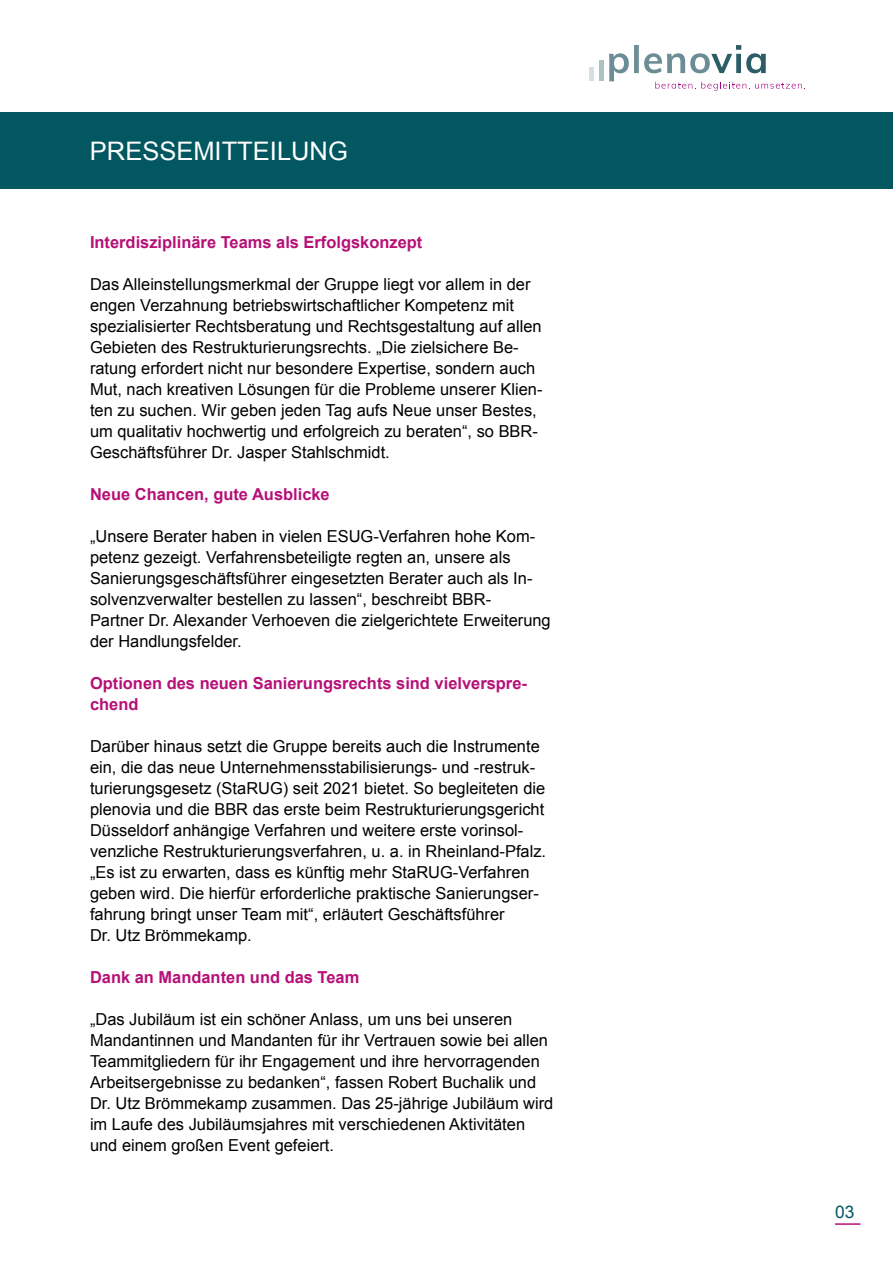
<style>
.page{position:relative;width:893px;height:1263px;background:#fff}
.page>*{position:absolute;margin:0;border:0;box-sizing:border-box;transform-origin:0 0}
.t1{font:25.5px "Arial";color:#fff}
.t2{font:17.4px "Arial";color:#025760}
.t3{font:16.5px/21px "Arial";color:#000}
.t4{font:700 16.5px/21px "Arial";color:#b61077}
</style>
<div class="page">
<div style="left:0;top:112px;width:893px;height:76px;background:#025760"></div>
<svg style="left:609px;top:45px;width:196px;height:46px"></svg>
<div style="left:589px;top:68px;width:5px;height:13px;background:#d6dfe2"></div>
<div style="left:599px;top:60px;width:5px;height:21px;background:#aec1c6"></div>
<hr style="left:835px;top:1223px;width:25px;height:2px;background:#b61077">
<h1 class="t1" style="left:90px;top:134px;width:259px">PRESSEMITTEILUNG</h1>
<p class="t4" style="left:90px;top:233px;width:334px">Interdisziplinäre Teams als Erfolgskonzept</p>
<p class="t3" style="left:90px;top:275px;width:454px">Das Alleinstellungsmerkmal der Gruppe liegt vor allem in der engen Verzahnung betriebswirtschaftlicher Kompetenz mit spezialisierter Rechtsberatung und Rechtsgestaltung auf allen Gebieten des Restrukturierungsrechts. „Die zielsichere Be&shy;ratung erfordert nicht nur besondere Expertise, sondern auch Mut, nach kreativen Lösungen für die Probleme unserer Klien&shy;ten zu suchen. Wir geben jeden Tag aufs Neue unser Bestes, um qualitativ hochwertig und erfolgreich zu beraten“, so BBR-Geschäftsführer Dr. Jasper Stahlschmidt.</p>
<p class="t4" style="left:90px;top:485px;width:241px">Neue Chancen, gute Ausblicke</p>
<p class="t3" style="left:90px;top:527px;width:462px">„Unsere Berater haben in vielen ESUG-Verfahren hohe Kom&shy;petenz gezeigt. Verfahrensbeteiligte regten an, unsere als Sanierungsgeschäftsführer eingesetzten Berater auch als In&shy;solvenzverwalter bestellen zu lassen“, beschreibt BBR-<br>Partner Dr. Alexander Verhoeven die zielgerichtete Erweiterung der Handlungsfelder.</p>
<p class="t4" style="left:90px;top:674px;width:438px">Optionen des neuen Sanierungsrechts sind vielverspre&shy;chend</p>
<p class="t3" style="left:90px;top:737px;width:458px">Darüber hinaus setzt die Gruppe bereits auch die Instrumente ein, die das neue Unternehmensstabilisierungs- und -restruk&shy;turierungsgesetz (StaRUG) seit 2021 bietet. So begleiteten die plenovia und die BBR das erste beim Restrukturierungsgericht Düsseldorf anhängige Verfahren und weitere erste vorinsol&shy;venzliche Restrukturierungsverfahren, u. a. in Rheinland-Pfalz. „Es ist zu erwarten, dass es künftig mehr StaRUG-Verfahren geben wird. Die hierfür erforderliche praktische Sanierungser&shy;fahrung bringt unser Team mit“, erläutert Geschäftsführer<br>Dr. Utz Brömmekamp.</p>
<p class="t4" style="left:90px;top:968px;width:271px">Dank an Mandanten und das Team</p>
<p class="t3" style="left:90px;top:1010px;width:465px">„Das Jubiläum ist ein schöner Anlass, um uns bei unseren Mandantinnen und Mandanten für ihr Vertrauen sowie bei allen Teammitgliedern für ihr Engagement und ihre hervorragenden Arbeitsergebnisse zu bedanken“, fassen Robert Buchalik und Dr. Utz Brömmekamp zusammen. Das 25-jährige Jubiläum wird im Laufe des Jubiläumsjahres mit verschiedenen Aktivitäten und einem großen Event gefeiert.</p>
<p class="t2" style="left:835px;top:1206px;width:21px">03</p>
</div>
